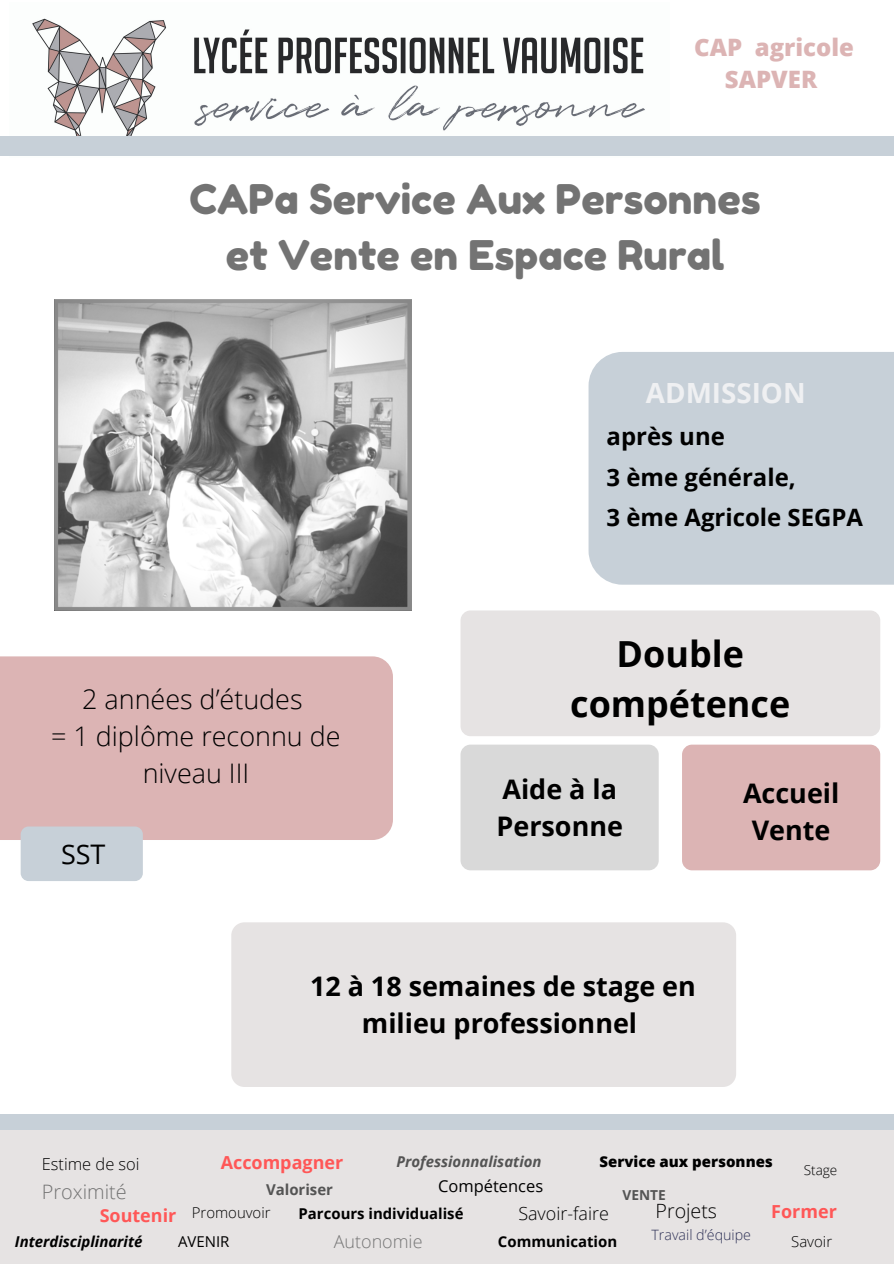
<style>
.page{position:relative;width:894px;height:1264px;background:#fff}
.page>*{position:absolute;margin:0;border:0;box-sizing:border-box;transform-origin:0 0}
.t1{font:40.8px/56.1px "Fredoka One";color:#737373;text-align:center}
.t2{font:700 35.85px/49.5px "Open Sans";color:#000;text-align:center}
.t3{font:700 27.75px "Open Sans";color:#eff0f2}
.t4{font:700 27px/37px "Open Sans";color:#000;text-align:center}
.t5{font:300 27px/37px "Open Sans";color:#000;text-align:center}
.t6{font:27px "Open Sans";color:#000}
.t7{font:700 24px/40.2px "Open Sans";color:#000}
.t8{font:800 24px/32.5px "Open Sans";color:#dcb4b4;text-align:center}
.t9{font:300 19.95px "Open Sans";color:#737373}
.t10{font:300 19.65px "Open Sans";color:#000}
.t11{font:700 18px "Open Sans";color:#ff5757}
.t12{font:300 18px "Open Sans";color:#000}
.t13{font:300 18px "Open Sans";color:#777}
.t14{font:300 16.5px "Open Sans";color:#000}
.t15{font:16.5px "Open Sans";color:#000}
.t16{font:italic 700 15px "Open Sans";color:#545454}
.t17{font:italic 700 15px "Open Sans";color:#000}
.t18{font:800 15px "Open Sans";color:#000}
.t19{font:700 15px "Open Sans";color:#000}
.t20{font:700 15px "Open Sans";color:#545454}
.t21{font:300 15px "Open Sans";color:#000}
.t22{font:15px "Open Sans";color:#000}
.t23{font:700 14.85px "Open Sans";color:#000}
.t24{font:300 14.85px "Open Sans";color:#000}
.t25{font:300 14.25px "Open Sans";color:#2d3055}
.t26{font:700 13.65px "Open Sans";color:#545454}
.t27{font:300 13.5px "Open Sans";color:#000}
</style>
<div class="page">
<img style="left:32px;top:18px;width:613px;height:118px">
<div style="left:588px;top:352px;width:305px;height:232px;background:#c7d0d8"></div>
<div style="left:0;top:656px;width:393px;height:184px;background:#dcb4b4"></div>
<div style="left:460px;top:744px;width:198px;height:126px;background:#d9d9d9;border-radius:10px"></div>
<div style="left:231px;top:922px;width:505px;height:164px;background:#e6e3e3;border-radius:13px"></div>
<div style="left:0;top:1113px;width:893px;height:20px;background:#c7d0d8"></div>
<div style="left:0;top:136px;width:893px;height:20px;background:#c7d0d8"></div>
<div style="left:681px;top:744px;width:199px;height:126px;background:#dcb4b4;border-radius:10px"></div>
<div style="left:460px;top:610px;width:420px;height:126px;background:#e6e3e3;border-radius:10px"></div>
<div style="left:21px;top:826px;width:122px;height:55px;background:#c7d0d8;border-radius:8px"></div>
<div style="left:0;top:1130px;width:893px;height:133px;background:#e6e3e3"></div>
<svg style="left:54px;top:300px;width:357px;height:310px;background:#b0b0b0"></svg>
<p class="t8" style="left:694px;top:30px;width:161px">CAP agricole<br>SAPVER</p>
<h1 class="t1" style="left:189px;top:171px;width:572px">CAPa Service Aux Personnes et Vente en Espace Rural</h1>
<p class="t3" style="left:645px;top:373px;width:161px">ADMISSION</p>
<p class="t5" style="left:51px;top:679px;width:291px">2 années d’études<br>= 1 diplôme reconnu de niveau III</p>
<p class="t6" style="left:61px;top:835px;width:46px">SST</p>
<p class="t7" style="left:606px;top:416px;width:258px">après une<br>3 ème générale,<br>3 ème Agricole SEGPA</p>
<h2 class="t2" style="left:570px;top:628px;width:221px">Double compétence</h2>
<p class="t4" style="left:496px;top:769px;width:128px;text-align:left">Aide à la<br>Personne</p>
<p class="t4" style="left:742px;top:773px;width:98px">Accueil<br>Vente</p>
<p class="t4" style="left:310px;top:966px;width:387px">12 à 18 semaines de stage en milieu professionnel</p>
<p class="t16" style="left:396px;top:1150px;width:147px">Professionnalisation</p>
<p class="t18" style="left:599px;top:1150px;width:175px">Service aux personnes</p>
<p class="t11" style="left:221px;top:1149px;width:124px">Accompagner</p>
<p class="t14" style="left:42px;top:1152px;width:99px">Estime de soi</p>
<p class="t27" style="left:803px;top:1160px;width:35px">Stage</p>
<p class="t15" style="left:438px;top:1173px;width:106px">Compétences</p>
<p class="t26" style="left:622px;top:1185px;width:45px">VENTE</p>
<p class="t25" style="left:651px;top:1224px;width:101px">Travail d’équipe</p>
<p class="t9" style="left:42px;top:1177px;width:87px">Proximité</p>
<p class="t20" style="left:266px;top:1179px;width:69px">Valoriser</p>
<p class="t24" style="left:192px;top:1201px;width:80px">Promouvoir</p>
<p class="t10" style="left:655px;top:1196px;width:63px">Projets</p>
<p class="t11" style="left:771px;top:1199px;width:67px">Former</p>
<p class="t12" style="left:518px;top:1200px;width:92px">Savoir-faire</p>
<p class="t23" style="left:298px;top:1202px;width:166px">Parcours individualisé</p>
<p class="t11" style="left:100px;top:1202px;width:78px">Soutenir</p>
<p class="t13" style="left:333px;top:1228px;width:90px">Autonomie</p>
<p class="t17" style="left:15px;top:1231px;width:129px">Interdisciplinarité</p>
<p class="t19" style="left:497px;top:1231px;width:121px">Communication</p>
<p class="t21" style="left:791px;top:1231px;width:42px">Savoir</p>
<p class="t22" style="left:178px;top:1231px;width:53px">AVENIR</p>
</div>
